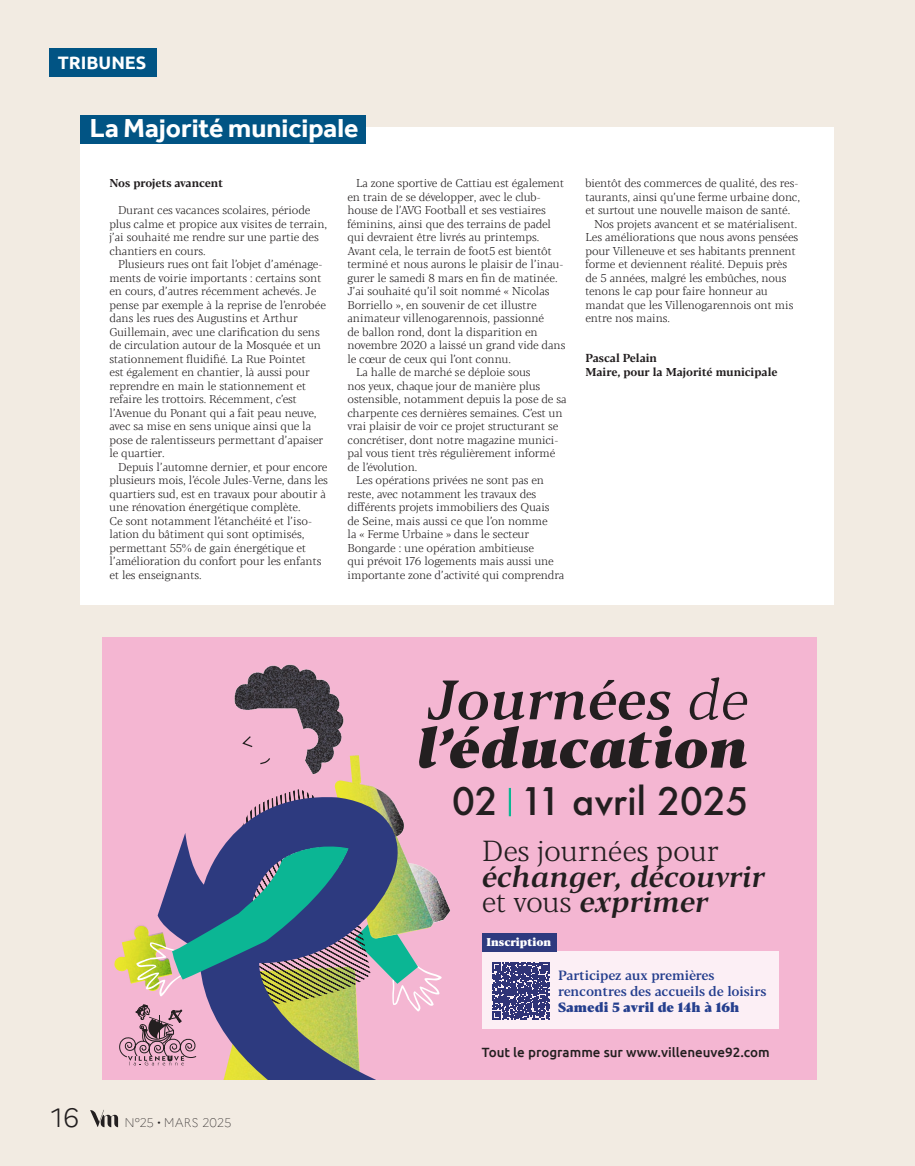
<style>
.page{position:relative;width:915px;height:1166px;background:#fff}
.page>*{position:absolute;margin:0;border:0;box-sizing:border-box;transform-origin:0 0}
.t1{font:italic 800 55.05px/48.3px "Blacker Pro Text";color:#231f20}
.t2{font:500 36.9px "Futura";color:#231f20}
.t3{font:italic 500 28.8px/25.3px "Blacker Pro Text";color:#231f20}
.t4{font:700 26.7px "Effra";color:#fff}
.t5{font:300 26.4px "Marianne";color:#231f20}
.t6{font:700 18px "Ubuntu";color:#fff}
.t7{font:500 13.35px/16px "Blacker Pro Text";letter-spacing:-.01em;color:#253f8e}
.t8{font:500 13.35px "Ubuntu";color:#231f20}
.t9{font:100 12.45px "Marianne";letter-spacing:-.01em;color:#231f20}
.t10{font:300 11.25px/13.5px "Blacker Pro Text";color:#231f20}
.t11{font:700 11.25px/13.5px "Blacker Pro Text";color:#231f20}
.t12{font:800 11.25px "Blacker Pro Text";color:#fff}
.s1{font-weight:500}
.s2{font-weight:300}
.s3{font-weight:300;font-style:normal}
.s4{font-weight:800}
</style>
<div class="page">
<div style="left:0;top:0;width:914px;height:1165px;background:#f2ebe2"></div>
<div style="left:49px;top:48px;width:107px;height:28px;background:#015484"></div>
<div style="left:80px;top:127px;width:754px;height:477px;background:#fff"></div>
<div style="left:80px;top:115px;width:286px;height:29px;background:#015484"></div>
<div style="left:102px;top:637px;width:714px;height:442px;background:#f4b6d2"></div>
<div style="left:102px;top:879px;width:12px;height:156px;background:#f4b6d2"></div>
<div style="left:450px;top:970px;width:38px;height:109px;background:#f4b6d2"></div>
<img style="left:189px;top:637px;width:199px;height:118px">
<img style="left:478px;top:818px;width:10px;height:152px">
<img style="left:289px;top:709px;width:189px;height:274px">
<img style="left:322px;top:741px;width:127px;height:14px">
<svg style="left:114px;top:755px;width:336px;height:324px;background:#9c92a0"></svg>
<hr style="left:508px;top:787px;width:3px;height:29px;background:#0cb693">
<div style="left:481px;top:951px;width:297px;height:77px;background:#fceff5"></div>
<svg style="left:492px;top:962px;width:57px;height:56px"></svg>
<div style="left:481px;top:932px;width:75px;height:19px;background:#2e3a7f"></div>
<svg style="left:90px;top:1109px;width:28px;height:17px"></svg>
<p class="t6" style="left:58px;top:51px;width:90px">TRIBUNES</p>
<p class="t4" style="left:90px;top:112px;width:270px">La Majorité municipale</p>
<p class="t11" style="left:109px;top:176px;width:115px">Nos projets avancent</p>
<p class="t10" style="left:109px;top:203px;width:219px;text-indent:9px">Durant ces vacances scolaires, période plus calme et propice aux visites de terrain, j’ai souhaité me rendre sur une partie des chantiers en cours.</p>
<p class="t10" style="left:109px;top:257px;width:218px;text-indent:9px">Plusieurs rues ont fait l’objet d’aménage&shy;ments de voirie importants : certains sont en cours, d’autres récemment achevés. Je pense par exemple à la reprise de l’enrobée dans les rues des Augustins et Arthur Guillemain, avec une clarification du sens de circulation autour de la Mosquée et un stationnement fluidifié. La Rue Pointet<br>est également en chantier, là aussi pour reprendre en main le stationnement et refaire les trottoirs. Récemment, c’est l’Avenue du Ponant qui a fait peau neuve, avec sa mise en sens unique ainsi que la pose de ralentisseurs permettant d’apaiser le quartier.</p>
<p class="t10" style="left:109px;top:460px;width:220px;text-indent:9px">Depuis l’automne dernier, et pour encore plusieurs mois, l’école Jules-Verne, dans les quartiers sud, est en travaux pour aboutir à une rénovation énergétique complète.<br>Ce sont notamment l’étanchéité et l’iso&shy;lation du bâtiment qui sont optimisés, permettant 55% de gain énergétique et l’amélioration du confort pour les enfants et les enseignants.</p>
<p class="t10" style="left:347px;top:176px;width:219px;text-indent:9px">La zone sportive de Cattiau est également en train de se développer, avec le club&shy;house de l’AVG Football et ses vestiaires féminins, ainsi que des terrains de padel qui devraient être livrés au printemps.<br>Avant cela, le terrain de foot5 est bientôt terminé et nous aurons le plaisir de l’inau&shy;gurer le samedi 8 mars en fin de matinée.<br>J’ai souhaité qu’il soit nommé « Nicolas Borriello », en souvenir de cet illustre animateur villenogarennois, passionné<br>de ballon rond, dont la disparition en novembre 2020 a laissé un grand vide dans le cœur de ceux qui l’ont connu.</p>
<p class="t10" style="left:347px;top:365px;width:220px;text-indent:9px">La halle de marché se déploie sous<br>nos yeux, chaque jour de manière plus ostensible, notamment depuis la pose de sa charpente ces dernières semaines. C’est un vrai plaisir de voir ce projet structurant se concrétiser, dont notre magazine munici&shy;pal vous tient très régulièrement informé de l’évolution.</p>
<p class="t10" style="left:347px;top:473px;width:218px;text-indent:9px">Les opérations privées ne sont pas en reste, avec notamment les travaux des différents projets immobiliers des Quais<br>de Seine, mais aussi ce que l’on nomme<br>la « Ferme Urbaine » dans le secteur Bongarde : une opération ambitieuse<br>qui prévoit 176 logements mais aussi une importante zone d’activité qui comprendra</p>
<p class="t10" style="left:585px;top:176px;width:216px">bientôt des commerces de qualité, des res&shy;taurants, ainsi qu’une ferme urbaine donc, et surtout une nouvelle maison de santé.</p>
<p class="t10" style="left:585px;top:217px;width:214px;text-indent:9px">Nos projets avancent et se matérialisent.<br>Les améliorations que nous avons pensées pour Villeneuve et ses habitants prennent forme et deviennent réalité. Depuis près de 5 années, malgré les embûches, nous tenons le cap pour faire honneur au mandat que les Villenogarennois ont mis entre nos mains.</p>
<p class="t11" style="left:585px;top:350px;width:193px">Pascal Pelain<br>Maire, pour la Majorité municipale</p>
<p class="t1" style="left:415px;top:670px;width:333px"><span class="s1">Journées</span> <span class="s2">de </span>l’éducation</p>
<p class="t2" style="left:452px;top:775px;width:298px">02 11 avril 2025</p>
<p class="t3" style="left:481px;top:837px;width:284px"><span class="s3">Des journées pour </span>échanger, découvrir <span class="s3">et vous</span> exprimer</p>
<p class="t12" style="left:486px;top:932px;width:66px">Inscription</p>
<p class="t7" style="left:558px;top:966px;width:210px">Participez aux premières rencontres des accueils de loisirs<br><span class="s4">Samedi 5 avril de 14h à 16h</span></p>
<p class="t5" style="left:51px;top:1096px;width:30px">16</p>
<p class="t9" style="left:124px;top:1112px;width:108px">N°25 • MARS 2025</p>
<p class="t8" style="left:481px;top:1043px;width:289px">Tout le programme sur www.villeneuve92.com</p>
</div>
